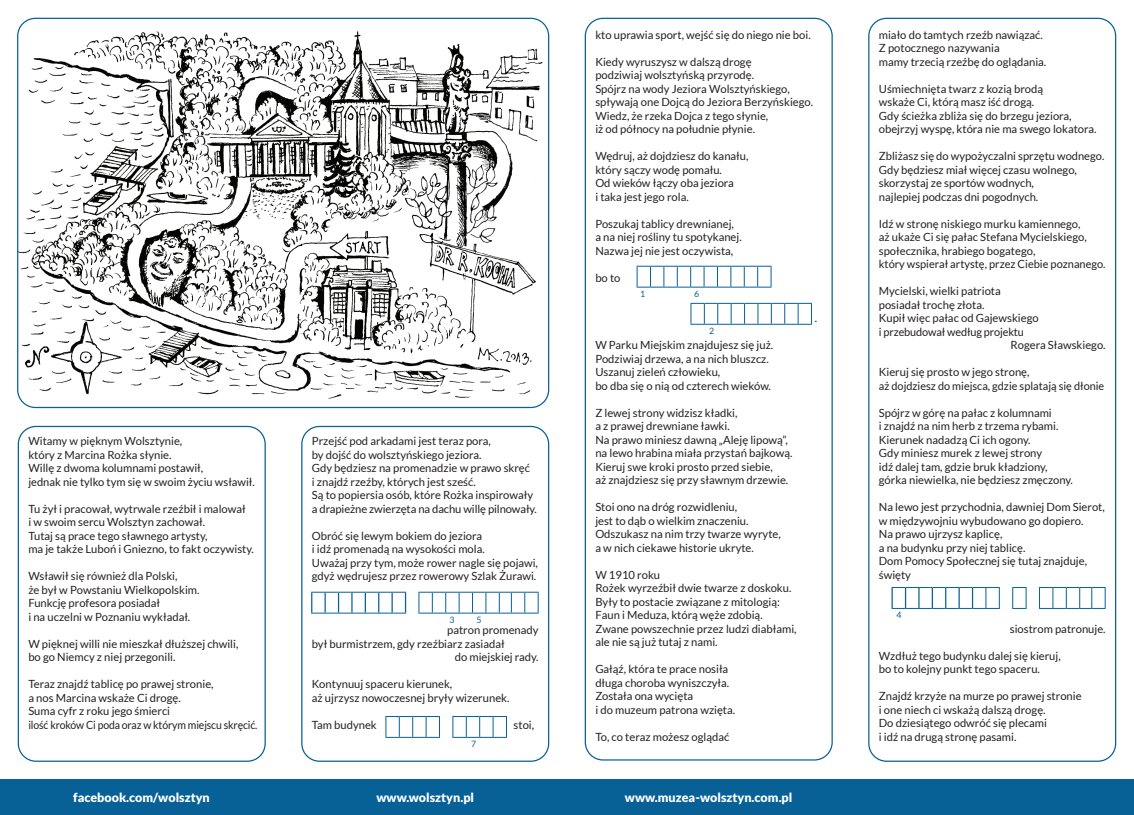
<style>
.page{position:relative;width:1134px;height:815px;background:#fff}
.page>*{position:absolute;margin:0;border:0;box-sizing:border-box;transform-origin:0 0}
.t1{font:900 12.5px "Lato";color:#fff}
.t2{font:11.25px/13.5px "Lato";color:#231f20}
.t3{font:8.75px "Lato";color:#076197}
</style>
<div class="page">
<div style="left:585px;top:18px;width:248px;height:743px;border:1px solid #076197;border-radius:18px"></div>
<div style="left:18px;top:426px;width:248px;height:336px;border:1px solid #076197;border-radius:18px"></div>
<div style="left:301px;top:426px;width:248px;height:336px;border:1px solid #076197;border-radius:18px"></div>
<div style="left:868px;top:18px;width:248px;height:744px;border:1px solid #076197;border-radius:18px"></div>
<img style="left:18px;top:18px;width:531px;height:387px">
<svg style="left:418px;top:592px;width:121px;height:22px"></svg>
<svg style="left:311px;top:592px;width:95px;height:22px"></svg>
<svg style="left:1012px;top:587px;width:15px;height:22px"></svg>
<svg style="left:1039px;top:587px;width:67px;height:22px"></svg>
<svg style="left:891px;top:587px;width:109px;height:22px"></svg>
<svg style="left:637px;top:266px;width:135px;height:22px"></svg>
<svg style="left:690px;top:303px;width:122px;height:22px"></svg>
<svg style="left:385px;top:716px;width:55px;height:22px"></svg>
<svg style="left:452px;top:716px;width:55px;height:22px"></svg>
<div style="left:0;top:780px;width:1134px;height:35px;background:#076197"></div>
<p class="t2" style="left:595px;top:28px;width:217px">kto uprawia sport, wejść się do niego nie boi.</p>
<p class="t2" style="left:595px;top:55px;width:219px">Kiedy wyruszysz w dalszą drogę<br>podziwiaj wolsztyńską przyrodę.<br>Spójrz na wody Jeziora Wolsztyńskiego, spływają one Dojcą do Jeziora Berzyńskiego.<br>Wiedz, że rzeka Dojca z tego słynie,<br>iż od północy na południe płynie.</p>
<p class="t2" style="left:595px;top:149px;width:155px">Wędruj, aż dojdziesz do kanału, który sączy wodę pomału.<br>Od wieków łączy oba jeziora<br>i taka jest jego rola.</p>
<p class="t2" style="left:595px;top:217px;width:148px">Poszukaj tablicy drewnianej, a na niej rośliny tu spotykanej.<br>Nazwa jej nie jest oczywista,</p>
<p class="t2" style="left:595px;top:271px;width:27px">bo to</p>
<p class="t2" style="left:28px;top:435px;width:228px">Witamy w pięknym Wolsztynie,<br>który z Marcina Rożka słynie.<br>Willę z dwoma kolumnami postawił,<br>jednak nie tylko tym się w swoim życiu wsławił.</p>
<p class="t2" style="left:28px;top:502px;width:227px">Tu żył i pracował, wytrwale rzeźbił i malował<br>i w swoim sercu Wolsztyn zachował.<br>Tutaj są prace tego sławnego artysty,<br>ma je także Luboń i Gniezno, to fakt oczywisty.</p>
<p class="t2" style="left:28px;top:570px;width:173px">Wsławił się również dla Polski,<br>że był w Powstaniu Wielkopolskim.<br>Funkcję profesora posiadał<br>i na uczelni w Poznaniu wykładał.</p>
<p class="t2" style="left:28px;top:637px;width:212px">W pięknej willi nie mieszkał dłuższej chwili, bo go Niemcy z niej przegonili.</p>
<p class="t2" style="left:28px;top:678px;width:231px">Teraz znajdź tablicę po prawej stronie,<br>a nos Marcina wskaże Ci drogę.<br>Suma cyfr z roku jego śmierci<br>ilość kroków Ci poda oraz w którym miejscu skręcić.</p>
<p class="t2" style="left:312px;top:435px;width:226px">Przejść pod arkadami jest teraz pora,<br>by dojść do wolsztyńskiego jeziora.<br>Gdy będziesz na promenadzie w prawo skręć<br>i znajdź rzeźby, których jest sześć.<br>Są to popiersia osób, które Rożka inspirowały a drapieżne zwierzęta na dachu willę pilnowały.</p>
<p class="t2" style="left:312px;top:529px;width:228px">Obróć się lewym bokiem do jeziora<br>i idź promenadą na wysokości mola.<br>Uważaj przy tym, może rower nagle się pojawi, gdyż wędrujesz przez rowerowy Szlak Żurawi.</p>
<p class="t3" style="left:450px;top:615px;width:7px">3</p>
<p class="t3" style="left:477px;top:615px;width:7px">5</p>
<p class="t2" style="left:447px;top:624px;width:93px">patron promenady</p>
<p class="t2" style="left:312px;top:637px;width:194px">był burmistrzem, gdy rzeźbiarz zasiadał</p>
<p class="t2" style="left:455px;top:651px;width:85px">do miejskiej rady.</p>
<p class="t2" style="left:312px;top:678px;width:199px">Kontynuuj spaceru kierunek,<br>aż ujrzysz nowoczesnej bryły wizerunek.</p>
<p class="t2" style="left:312px;top:718px;width:66px">Tam budynek</p>
<p class="t2" style="left:514px;top:718px;width:22px">stoi,</p>
<p class="t3" style="left:471px;top:739px;width:7px">7</p>
<p class="t3" style="left:640px;top:289px;width:7px">1</p>
<p class="t3" style="left:694px;top:289px;width:7px">6</p>
<p class="t3" style="left:709px;top:326px;width:7px">2</p>
<p class="t2" style="left:595px;top:338px;width:179px">W Parku Miejskim znajdujesz się już.<br>Podziwiaj drzewa, a na nich bluszcz.<br>Uszanuj zieleń człowieku,<br>bo dba się o nią od czterech wieków.</p>
<p class="t2" style="left:595px;top:406px;width:199px">Z lewej strony widzisz kładki,<br>a z prawej drewniane ławki.<br>Na prawo miniesz dawną „Aleję lipową”, na lewo hrabina miała przystań bajkową.<br>Kieruj swe kroki prosto przed siebie,<br>aż znajdziesz się przy sławnym drzewie.</p>
<p class="t2" style="left:595px;top:500px;width:187px">Stoi ono na dróg rozwidleniu,<br>jest to dąb o wielkim znaczeniu.<br>Odszukasz na nim trzy twarze wyryte, a w nich ciekawe historie ukryte.</p>
<p class="t2" style="left:595px;top:568px;width:203px">W 1910 roku<br>Rożek wyrzeźbił dwie twarze z doskoku.<br>Były to postacie związane z mitologią:<br>Faun i Meduza, którą węże zdobią.<br>Zwane powszechnie przez ludzi diabłami, ale nie są już tutaj z nami.</p>
<p class="t2" style="left:595px;top:662px;width:141px">Gałąź, która te prace nosiła długa choroba wyniszczyła.<br>Została ona wycięta<br>i do muzeum patrona wzięta.</p>
<p class="t2" style="left:595px;top:730px;width:136px">To, co teraz możesz oglądać</p>
<p class="t1" style="left:73px;top:790px;width:138px">facebook.com/wolsztyn</p>
<p class="t1" style="left:376px;top:790px;width:99px">www.wolsztyn.pl</p>
<p class="t1" style="left:625px;top:790px;width:169px">www.muzea-wolsztyn.com.pl</p>
<p class="t2" style="left:815px;top:311px;width:4px">.</p>
<p class="t2" style="left:879px;top:28px;width:169px">miało do tamtych rzeźb nawiązać.<br>Z potocznego nazywania<br>mamy trzecią rzeźbę do oglądania.</p>
<p class="t2" style="left:879px;top:82px;width:219px">Uśmiechnięta twarz z kozią brodą<br>wskaże Ci, którą masz iść drogą.<br>Gdy ścieżka zbliża się do brzegu jeziora, obejrzyj wyspę, która nie ma swego lokatora.</p>
<p class="t2" style="left:879px;top:149px;width:227px">Zbliżasz się do wypożyczalni sprzętu wodnego.<br>Gdy będziesz miał więcej czasu wolnego, skorzystaj ze sportów wodnych,<br>najlepiej podczas dni pogodnych.</p>
<p class="t2" style="left:879px;top:217px;width:228px">Idź w stronę niskiego murku kamiennego,<br>aż ukaże Ci się pałac Stefana Mycielskiego, społecznika, hrabiego bogatego,<br>który wspierał artystę, przez Ciebie poznanego.</p>
<p class="t2" style="left:879px;top:284px;width:123px">Mycielski, wielki patriota</p>
<p class="t2" style="left:879px;top:298px;width:107px">posiadał trochę złota.</p>
<p class="t2" style="left:879px;top:311px;width:161px">Kupił więc pałac od Gajewskiego</p>
<p class="t2" style="left:879px;top:325px;width:147px">i przebudował według projektu</p>
<p class="t2" style="left:1010px;top:338px;width:97px">Rogera Sławskiego.</p>
<p class="t2" style="left:879px;top:365px;width:227px">Kieruj się prosto w jego stronę,<br>aż dojdziesz do miejsca, gdzie splatają się dłonie</p>
<p class="t2" style="left:879px;top:406px;width:196px">Spójrz w górę na pałac z kolumnami<br>i znajdź na nim herb z trzema rybami.<br>Kierunek nadadzą Ci ich ogony.<br>Gdy miniesz murek z lewej strony<br>idź dalej tam, gdzie bruk kładziony, górka niewielka, nie będziesz zmęczony.</p>
<p class="t2" style="left:879px;top:500px;width:228px">Na lewo jest przychodnia, dawniej Dom Sierot, w międzywojniu wybudowano go dopiero.<br>Na prawo ujrzysz kaplicę,<br>a na budynku przy niej tablicę.<br>Dom Pomocy Społecznej się tutaj znajduje, święty</p>
<p class="t3" style="left:896px;top:610px;width:7px">4</p>
<p class="t2" style="left:1010px;top:622px;width:97px">siostrom patronuje.</p>
<p class="t2" style="left:879px;top:649px;width:183px">Wzdłuż tego budynku dalej się kieruj, bo to kolejny punkt tego spaceru.</p>
<p class="t2" style="left:879px;top:689px;width:204px">Znajdź krzyże na murze po prawej stronie i one niech ci wskażą dalszą drogę.<br>Do dziesiątego odwróć się plecami<br>i idź na drugą stronę pasami.</p>
</div>
